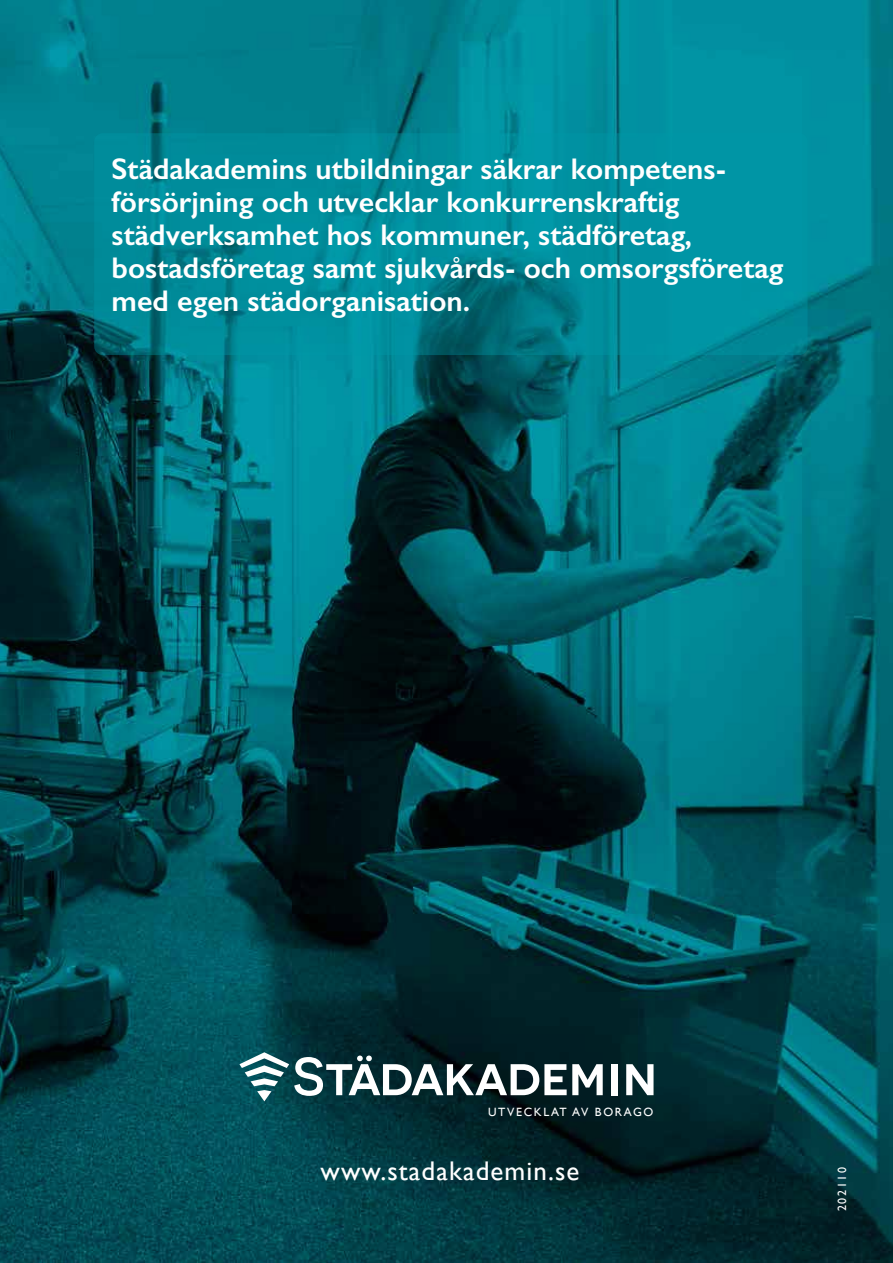
<style>
.page{position:relative;width:893px;height:1263px;background:#fff}
.page>*{position:absolute;margin:0;border:0;box-sizing:border-box;transform-origin:0 0}
.t1{font:600 30px/33px "Gill Sans";color:#fff}
.t2{font:27px "Gill Sans";letter-spacing:.04em;color:#fff}
.t3{font:12px "Gill Sans";letter-spacing:.14em;color:#fff}
</style>
<div class="page">
<img style="left:0;top:0;width:893px;height:1263px">
<svg style="left:94px;top:133px;width:713px;height:222px;fill:#008f9e"></svg>
<div style="left:612px;top:1064px;width:6px;height:31px;background:#fff"></div>
<svg style="left:626px;top:1064px;width:27px;height:31px"></svg>
<svg style="left:239px;top:1052px;width:364px;height:49px"></svg>
<p class="t1" style="left:112px;top:152px;width:674px">Städakademins utbildningar säkrar kompetens&shy;försörjning och utvecklar konkurrenskraftig städverksamhet hos kommuner, städföretag, bostadsföretag samt sjukvårds- och omsorgsföretag med egen städorganisation.</p>
<p class="t3" style="left:488px;top:1105px;width:167px">UTVECKLAT AV BORAGO</p>
<p class="t2" style="left:321px;top:1154px;width:260px">www.stadakademin.se</p>
<p class="t3" style="left:835px;top:1211px;width:46px;rotate:-90deg">202110</p>
</div>
